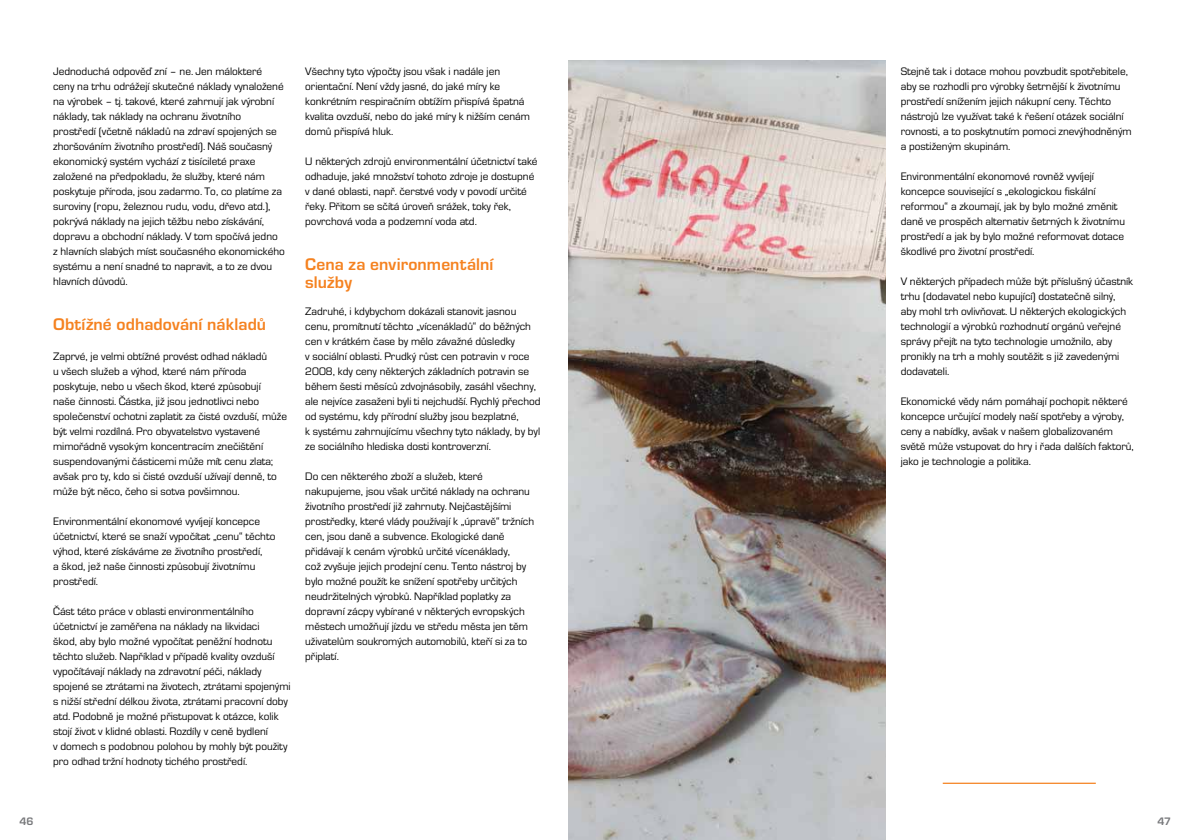
<style>
.page{position:relative;width:1191px;height:840px;background:#fff}
.page>*{position:absolute;margin:0;border:0;box-sizing:border-box;transform-origin:0 0}
.t1{font:700 17.5px/17.5px "Eurostile OT";letter-spacing:.005em;color:#f58220}
.t2{font:11.25px/15px "Eurostile OT";color:#000}
.t3{font:700 11.25px "Eurostile OT";color:#77787b}
</style>
<div class="page">
<img style="left:569px;top:60px;width:316px;height:780px">
<hr style="left:942px;top:782px;width:153px;height:2px;background:#f58220">
<p class="t2" style="left:53px;top:64px;width:233px">Jednoduchá odpověď zní – ne. Jen málokteré ceny na trhu odrážejí skutečné náklady vynaložené na výrobek – tj. takové, které zahrnují jak výrobní náklady, tak náklady na ochranu životního prostředí (včetně nákladů na zdraví spojených se zhoršováním životního prostředí). Náš současný ekonomický systém vychází z tisícileté praxe založené na předpokladu, že služby, které nám poskytuje příroda, jsou zadarmo. To, co platíme za suroviny (ropu, železnou rudu, vodu, dřevo atd.), pokrývá náklady na jejich těžbu nebo získávání, dopravu a obchodní náklady. V tom spočívá jedno z hlavních slabých míst současného ekonomického systému a není snadné to napravit, a to ze dvou hlavních důvodů.</p>
<h1 class="t1" style="left:53px;top:316px;width:214px">Obtížné odhadování nákladů</h1>
<p class="t2" style="left:53px;top:349px;width:235px">Zaprvé, je velmi obtížné provést odhad nákladů<br>u všech služeb a výhod, které nám příroda poskytuje, nebo u všech škod, které způsobují<br>naše činnosti. Částka, již jsou jednotlivci nebo společenství ochotni zaplatit za čisté ovzduší, může být velmi rozdílná. Pro obyvatelstvo vystavené mimořádně vysokým koncentracím znečištění suspendovanými částicemi může mít cenu zlata; avšak pro ty, kdo si čisté ovzduší užívají denně, to může být něco, čeho si sotva povšimnou.</p>
<p class="t2" style="left:53px;top:514px;width:224px">Environmentální ekonomové vyvíjejí koncepce účetnictví, které se snaží vypočítat „cenu“ těchto výhod, které získáváme ze životního prostředí,<br>a škod, jež naše činnosti způsobují životnímu prostředí.</p>
<p class="t2" style="left:53px;top:604px;width:239px">Část této práce v oblasti environmentálního účetnictví je zaměřena na náklady na likvidaci<br>škod, aby bylo možné vypočítat peněžní hodnotu těchto služeb. Například v případě kvality ovzduší vypočítávají náklady na zdravotní péči, náklady spojené se ztrátami na životech, ztrátami spojenými s nižší střední délkou života, ztrátami pracovní doby atd. Podobně je možné přistupovat k otázce, kolik stojí život v klidné oblasti. Rozdíly v ceně bydlení<br>v domech s podobnou polohou by mohly být použity pro odhad tržní hodnoty tichého prostředí.</p>
<p class="t2" style="left:305px;top:64px;width:226px">Všechny tyto výpočty jsou však i nadále jen orientační. Není vždy jasné, do jaké míry ke konkrétním respiračním obtížím přispívá špatná kvalita ovzduší, nebo do jaké míry k nižším cenám domů přispívá hluk.</p>
<p class="t2" style="left:305px;top:154px;width:234px">U některých zdrojů environmentální účetnictví také odhaduje, jaké množství tohoto zdroje je dostupné v dané oblasti, např. čerstvé vody v povodí určité řeky. Přitom se sčítá úroveň srážek, toky řek, povrchová voda a podzemní voda atd.</p>
<h1 class="t1" style="left:305px;top:256px;width:190px">Cena za environmentální služby</h1>
<p class="t2" style="left:305px;top:304px;width:237px">Zadruhé, i kdybychom dokázali stanovit jasnou cenu, promítnutí těchto „vícenákladů“ do běžných cen v krátkém čase by mělo závažné důsledky<br>v sociální oblasti. Prudký růst cen potravin v roce 2008, kdy ceny některých základních potravin se během šesti měsíců zdvojnásobily, zasáhl všechny, ale nejvíce zasaženi byli ti nejchudší. Rychlý přechod od systému, kdy přírodní služby jsou bezplatné,<br>k systému zahrnujícímu všechny tyto náklady, by byl ze sociálního hlediska dosti kontroverzní.</p>
<p class="t2" style="left:305px;top:469px;width:230px">Do cen některého zboží a služeb, které nakupujeme, jsou však určité náklady na ochranu životního prostředí již zahrnuty. Nejčastějšími prostředky, které vlády používají k „úpravě“ tržních cen, jsou daně a subvence. Ekologické daně přidávají k cenám výrobků určité vícenáklady,<br>což zvyšuje jejich prodejní cenu. Tento nástroj by bylo možné použít ke snížení spotřeby určitých neudržitelných výrobků. Například poplatky za dopravní zácpy vybírané v některých evropských městech umožňují jízdu ve středu města jen těm uživatelům soukromých automobilů, kteří si za to připlatí.</p>
<p class="t2" style="left:900px;top:64px;width:232px">Stejně tak i dotace mohou povzbudit spotřebitele, aby se rozhodli pro výrobky šetrnější k životnímu prostředí snížením jejich nákupní ceny. Těchto nástrojů lze využívat také k řešení otázek sociální rovnosti, a to poskytnutím pomoci znevýhodněným a postiženým skupinám.</p>
<p class="t2" style="left:900px;top:169px;width:226px">Environmentální ekonomové rovněž vyvíjejí koncepce související s „ekologickou fiskální reformou“ a zkoumají, jak by bylo možné změnit daně ve prospěch alternativ šetrných k životnímu prostředí a jak by bylo možné reformovat dotace škodlivé pro životní prostředí.</p>
<p class="t2" style="left:900px;top:274px;width:234px">V některých případech může být příslušný účastník trhu (dodavatel nebo kupující) dostatečně silný, aby mohl trh ovlivňovat. U některých ekologických technologií a výrobků rozhodnutí orgánů veřejné správy přejít na tyto technologie umožnilo, aby pronikly na trh a mohly soutěžit s již zavedenými dodavateli.</p>
<p class="t2" style="left:900px;top:394px;width:234px">Ekonomické vědy nám pomáhají pochopit některé koncepce určující modely naší spotřeby a výroby, ceny a nabídky, avšak v našem globalizovaném světě může vstupovat do hry i řada dalších faktorů, jako je technologie a politika.</p>
<p class="t3" style="left:19px;top:815px;width:16px">46</p>
<p class="t3" style="left:1157px;top:815px;width:15px">47</p>
</div>
